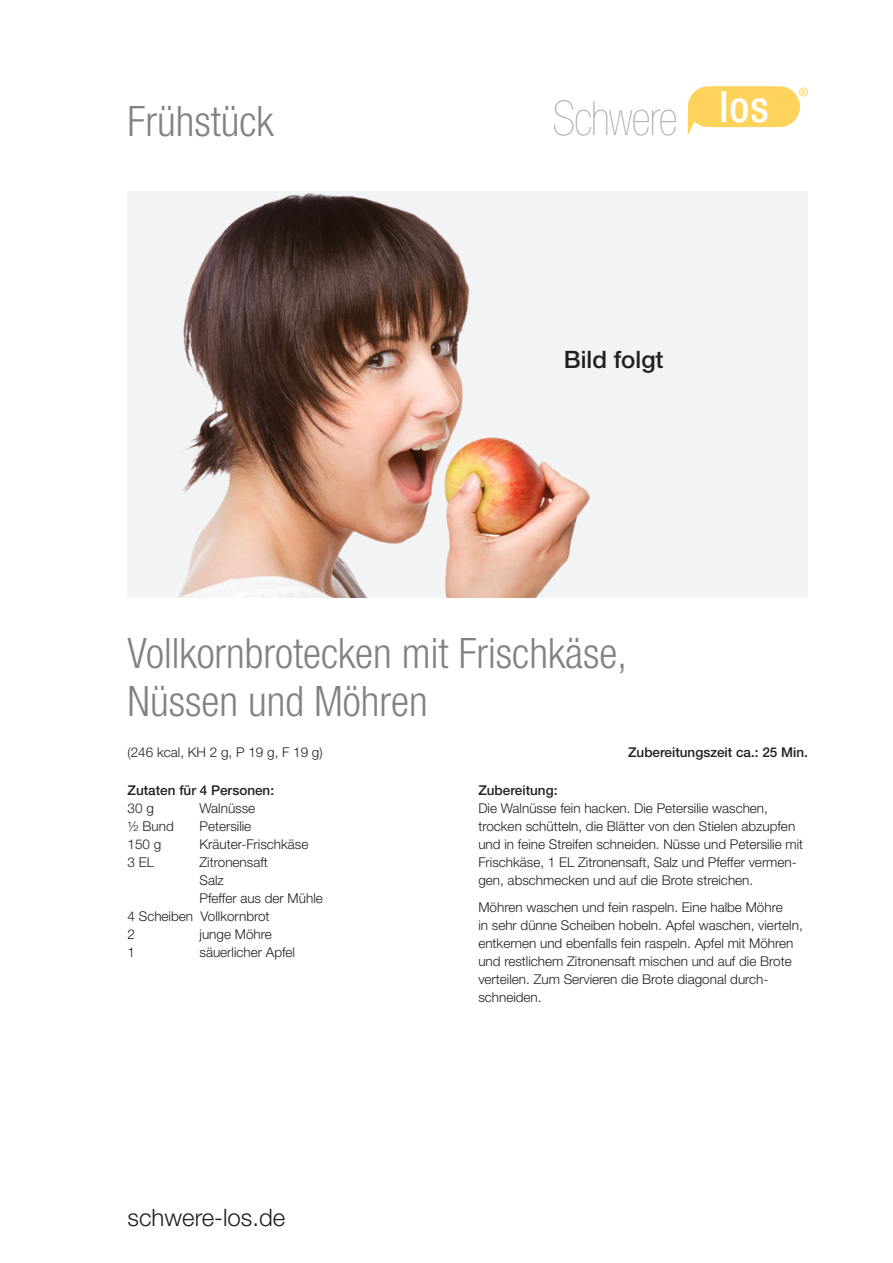
<style>
.page{position:relative;width:893px;height:1263px;background:#fff}
.page>*{position:absolute;margin:0;border:0;box-sizing:border-box;transform-origin:0 0}
.t1{font:200 condensed 47.85px "Helvetica Neue LT Pro";letter-spacing:-.02em;color:#9d9fa2}
.t2{font:300 condensed 42px/48px "Helvetica Neue LT Pro";color:#808285}
.t3{font:300 24px "Helvetica Neue LT Pro";color:#231f20}
.t4{font:500 24px "Helvetica Neue LT Pro";color:#231f20}
.t5{font:300 13.5px/18px "Helvetica Neue LT Pro";color:#231f20}
.t6{font:500 13.5px "Helvetica Neue LT Pro";color:#231f20}
</style>
<div class="page">
<svg style="left:688px;top:86px;width:120px;height:49px"></svg>
<div style="left:128px;top:191px;width:680px;height:406px;background:#f2f3f4"></div>
<img style="left:179px;top:193px;width:411px;height:404px">
<p class="t2" style="left:128px;top:97px;width:148px">Frühstück</p>
<h1 class="t1" style="left:553px;top:92px;width:217px">Schwere <sup>los</sup></h1>
<p class="t4" style="left:564px;top:345px;width:101px">Bild folgt</p>
<p class="t2" style="left:128px;top:629px;width:501px">Vollkornbrotecken mit Frischkäse,<br>Nüssen und Möhren</p>
<p class="t5" style="left:128px;top:743px;width:197px">(246 kcal, KH 2 g, P 19 g, F 19 g)</p>
<p class="t6" style="left:628px;top:744px;width:181px">Zubereitungszeit ca.: 25 Min.</p>
<p class="t6" style="left:128px;top:782px;width:148px">Zutaten für 4 Personen:</p>
<p class="t5" style="left:128px;top:798px;width:28px">30 g</p>
<p class="t5" style="left:200px;top:798px;width:57px">Walnüsse</p>
<p class="t5" style="left:128px;top:816px;width:48px">½ Bund</p>
<p class="t5" style="left:200px;top:816px;width:53px">Petersilie</p>
<p class="t5" style="left:128px;top:834px;width:35px">150 g</p>
<p class="t5" style="left:200px;top:834px;width:110px">Kräuter-Frischkäse</p>
<p class="t5" style="left:128px;top:852px;width:28px">3 EL</p>
<p class="t5" style="left:200px;top:852px;width:70px">Zitronensaft</p>
<p class="t5" style="left:200px;top:870px;width:26px">Salz</p>
<p class="t5" style="left:200px;top:888px;width:125px">Pfeffer aus der Mühle</p>
<p class="t5" style="left:128px;top:906px;width:144px">4 Scheiben Vollkornbrot</p>
<p class="t5" style="left:128px;top:924px;width:9px">2</p>
<p class="t5" style="left:200px;top:924px;width:74px">junge Möhre</p>
<p class="t5" style="left:128px;top:942px;width:9px">1</p>
<p class="t5" style="left:200px;top:942px;width:97px">säuerlicher Apfel</p>
<p class="t3" style="left:128px;top:1202px;width:159px">schwere-los.de</p>
<p class="t6" style="left:478px;top:782px;width:81px">Zubereitung:</p>
<p class="t5" style="left:478px;top:798px;width:326px">Die Walnüsse fein hacken. Die Petersilie waschen, trocken schütteln, die Blätter von den Stielen abzupfen und in feine Streifen schneiden. Nüsse und Petersilie mit Frischkäse, 1 EL Zitronensaft, Salz und Pfeffer vermen&shy;gen, abschmecken und auf die Brote streichen.</p>
<p class="t5" style="left:478px;top:897px;width:326px">Möhren waschen und fein raspeln. Eine halbe Möhre<br>in sehr dünne Scheiben hobeln. Apfel waschen, vierteln, entkernen und ebenfalls fein raspeln. Apfel mit Möhren und restlichem Zitronensaft mischen und auf die Brote verteilen. Zum Servieren die Brote diagonal durch&shy;schneiden.</p>
</div>
